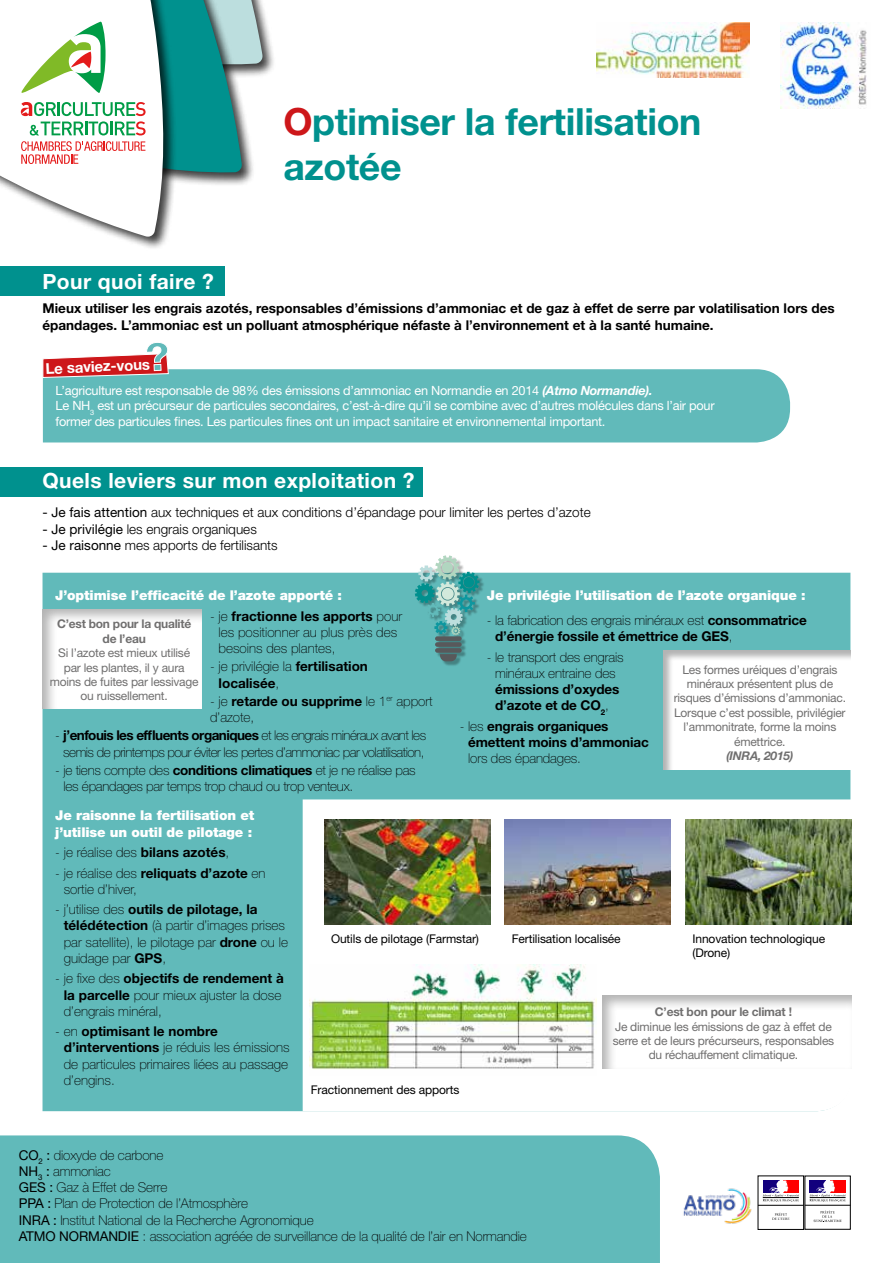
<style>
.page{position:relative;width:893px;height:1263px;background:#fff}
.page>*{position:absolute;margin:0;border:0;box-sizing:border-box;transform-origin:0 0}
.t1{font:700 37.5px/45px "Helvetica Neue";letter-spacing:-.01em;color:#00918e}
.t2{font:700 21px "Helvetica Neue";letter-spacing:.02em;color:#fff}
.t3{font:700 15px "Helvetica Neue";color:#fff}
.t4{font:100 13.5px/16.2px "Helvetica Neue";letter-spacing:-.01em;color:#000}
.t5{font:700 13.5px/16.2px "Helvetica Neue";color:#000}
.t6{font:300 13.5px "Helvetica Neue";color:#000}
.t7{font:900 13.5px/16.2px "Helvetica Neue";letter-spacing:-.01em;color:#fff}
.t8{font:100 13.5px/16.2px "Helvetica Neue";letter-spacing:-.04em;color:#000;text-align:center}
.t9{font:12.75px/15.3px "Helvetica Neue";letter-spacing:-.02em;color:#fff}
.t10{font:12px/14.4px "Helvetica Neue";letter-spacing:-.02em;color:#706f6f;text-align:center}
.t11{font:12px/14.4px "Helvetica Neue";letter-spacing:-.01em;color:#000}
.t12{font:700 12px/14.4px "Helvetica Neue";letter-spacing:-.02em;color:#706f6f;text-align:center}
.t13{font:italic 700 12px "Helvetica Neue";letter-spacing:-.02em;color:#706f6f}
.s1{color:#cd171a}
.s2{font-weight:700;font-style:italic}
.s3{font-weight:400}
.s4{font-weight:700}
.s5{font-weight:100}
</style>
<div class="page">
<div style="left:43px;top:573px;width:807px;height:538px;background:#61baba"></div>
<svg style="left:303px;top:799px;width:548px;height:312px"></svg>
<div style="left:0;top:266px;width:225px;height:30px;background:#00918e"></div>
<div style="left:0;top:467px;width:422px;height:30px;background:#00918e"></div>
<div style="left:0;top:0;width:276px;height:79px;background:#000;opacity:.75"></div>
<div style="left:0;top:0;width:177px;height:250px;background:#000;opacity:.75"></div>
<svg style="left:0;top:0;width:263px;height:237px"></svg>
<div style="left:0;top:1135px;width:660px;height:128px;background:#61baba"></div>
<div style="left:43px;top:369px;width:747px;height:73px;background:#61baba"></div>
<svg style="left:42px;top:342px;width:127px;height:36px"></svg>
<div style="left:41px;top:607px;width:162px;height:102px;background:#000;opacity:.3"></div>
<div style="left:416px;top:557px;width:68px;height:109px;background:#000;opacity:.3"></div>
<div style="left:435px;top:636px;width:27px;height:5px;background:#58595b;border-radius:2px"></div>
<div style="left:435px;top:642px;width:27px;height:5px;background:#58595b;border-radius:2px"></div>
<div style="left:435px;top:648px;width:27px;height:5px;background:#58595b;border-radius:2px"></div>
<svg style="left:440px;top:654px;width:17px;height:7px"></svg>
<svg style="left:415px;top:555px;width:64px;height:80px;background:#78bcb9"></svg>
<div style="left:442px;top:588px;width:12px;height:12px;background:#d2e9dc;border-radius:50%"></div>
<div style="left:595px;top:989px;width:258px;height:80px;background:#000;opacity:.3"></div>
<div style="left:663px;top:647px;width:191px;height:123px;background:#000;opacity:.3"></div>
<img style="left:325px;top:820px;width:165px;height:105px">
<img style="left:505px;top:820px;width:165px;height:105px">
<img style="left:685px;top:820px;width:166px;height:105px">
<img style="left:309px;top:965px;width:287px;height:111px">
<img style="left:780px;top:22px;width:87px;height:86px">
<img style="left:597px;top:22px;width:152px;height:56px">
<img style="left:683px;top:1188px;width:69px;height:36px">
<svg style="left:809px;top:1180px;width:37px;height:22px"></svg>
<svg style="left:814px;top:1210px;width:28px;height:12px"></svg>
<hr style="left:805px;top:1205px;width:45px;height:1px;background:#000">
<svg style="left:763px;top:1180px;width:36px;height:22px"></svg>
<svg style="left:772px;top:1212px;width:17px;height:8px"></svg>
<hr style="left:758px;top:1205px;width:46px;height:1px;background:#000">
<h1 class="t1" style="left:283px;top:99px;width:420px"><span class="s1">O</span>ptimiser la fertilisation azotée</h1>
<h2 class="t2" style="left:43px;top:268px;width:173px">Pour quoi faire ?</h2>
<p class="t5" style="left:43px;top:300px;width:794px">Mieux utiliser les engrais azotés, responsables d’émissions d’ammoniac et de gaz à effet de serre par volatilisation lors des épandages. L’ammoniac est un polluant atmosphérique néfaste à l’environnement et à la santé humaine.</p>
<p class="t3" style="left:45px;top:360px;width:106px;rotate:-3deg">Le saviez-vous</p>
<p class="t9" style="left:56px;top:383px;width:660px">L’agriculture est responsable de 98% des émissions d’ammoniac en Normandie en 2014 <span class="s2">(Atmo Normandie).<br></span>Le NH<sub>3</sub> est un précurseur de particules secondaires, c’est-à-dire qu’il se combine avec d’autres molécules dans l’air pour former des particules fines. Les particules fines ont un impact sanitaire et environnemental important.</p>
<h2 class="t2" style="left:43px;top:468px;width:373px">Quels leviers sur mon exploitation ?</h2>
<p class="t6" style="left:43px;top:504px;width:550px"><span class="s3">- Je fais attention</span> aux techniques et aux conditions d’épandage pour limiter les pertes d’azote</p>
<p class="t6" style="left:43px;top:521px;width:216px"><span class="s3">- Je privilégie</span> les engrais organiques</p>
<p class="t6" style="left:43px;top:537px;width:237px"><span class="s3">- Je raisonne</span> mes apports de fertilisants</p>
<p class="t7" style="left:55px;top:587px;width:288px">J’optimise l’efficacité de l’azote apporté :</p>
<p class="t4" style="left:219px;top:608px;width:185px;text-indent:-9px">- je <span class="s4">fractionne les apports</span> pour les positionner au plus près des besoins des plantes,</p>
<p class="t5" style="left:219px;top:658px;width:151px;text-indent:-9px"><span class="s5">- je privilégie la</span> fertilisation localisée<span class="s5">,</span></p>
<p class="t4" style="left:210px;top:693px;width:224px">- je <span class="s4">retarde ou supprime</span> le 1<sup>er</sup> apport d’azote,</p>
<p class="t8" style="left:55px;top:727px;width:372px">- <span class="s4">j’enfouis les effluents organiques</span> et les engrais minéraux avant les semis de printemps pour éviter les pertes d’ammoniac par volatilisation,</p>
<p class="t4" style="left:64px;top:762px;width:354px;text-indent:-8px">- je tiens compte des <span class="s4">conditions climatiques</span> et je ne réalise pas les épandages par temps trop chaud ou trop venteux.</p>
<p class="t12" style="left:57px;top:617px;width:136px">C’est bon pour la qualité de l’eau</p>
<p class="t10" style="left:50px;top:646px;width:150px">Si l’azote est mieux utilisé par les plantes, il y aura moins de fuites par lessivage ou ruissellement.</p>
<p class="t7" style="left:487px;top:587px;width:320px">Je privilégie l’utilisation de l’azote organique :</p>
<p class="t5" style="left:495px;top:612px;width:313px;text-indent:-8px"><span class="s5">- la fabrication des engrais minéraux est</span> consommatrice d’énergie fossile et émettrice de GES<span class="s5">,</span></p>
<p class="t4" style="left:487px;top:649px;width:138px;text-align:center">- le transport des engrais minéraux entraine des</p>
<p class="t5" style="left:495px;top:681px;width:126px">émissions d’oxydes d’azote et de CO<sub>2</sub><span class="s5">,</span></p>
<p class="t5" style="left:468px;top:717px;width:182px;text-indent:-8px"><span class="s5">- les</span> engrais organiques émettent moins d’ammoniac</p>
<p class="t4" style="left:468px;top:750px;width:114px">lors des épandages.</p>
<p class="t10" style="left:674px;top:662px;width:174px">Les formes uréiques d’engrais minéraux présentent plus de risques d’émissions d’ammoniac.<br>Lorsque c’est possible, privilégier l’ammonitrate, forme la moins émettrice.</p>
<p class="t13" style="left:726px;top:748px;width:69px">(INRA, 2015)</p>
<p class="t7" style="left:55px;top:807px;width:200px">Je raisonne la fertilisation et j’utilise un outil de pilotage :</p>
<p class="t4" style="left:55px;top:844px;width:176px">- je réalise des <span class="s4">bilans azotés</span>,</p>
<p class="t4" style="left:64px;top:865px;width:203px;text-indent:-9px">- je réalise des <span class="s4">reliquats d’azote</span> en sortie d’hiver,</p>
<p class="t4" style="left:64px;top:901px;width:226px;text-indent:-9px">- j’utilise des <span class="s4">outils de pilotage, la télédétection</span> (à partir d’images prises par satellite), le pilotage par <span class="s4">drone</span> ou le guidage par <span class="s4">GPS</span>,</p>
<p class="t4" style="left:64px;top:970px;width:222px;text-indent:-9px">- je fixe des <span class="s4">objectifs de rendement à la parcelle</span> pour mieux ajuster la dose d’engrais minéral,</p>
<p class="t4" style="left:64px;top:1023px;width:227px;text-indent:-9px">- en <span class="s4">optimisant le nombre d’interventions</span> je réduis les émissions de particules primaires liées au passage d’engins.</p>
<p class="t11" style="left:331px;top:931px;width:149px">Outils de pilotage (Farmstar)</p>
<p class="t11" style="left:512px;top:931px;width:110px">Fertilisation localisée</p>
<p class="t11" style="left:692px;top:931px;width:134px">Innovation technologique (Drone)</p>
<p class="t11" style="left:311px;top:1082px;width:150px">Fractionnement des apports</p>
<p class="t12" style="left:655px;top:1004px;width:139px">C’est bon pour le climat !</p>
<p class="t10" style="left:613px;top:1019px;width:223px">Je diminue les émissions de gaz à effet de serre et de leurs précurseurs, responsables du réchauffement climatique.</p>
<p class="t4" style="left:19px;top:1147px;width:509px"><span class="s3">CO</span><sub>2</sub> <span class="s3">:</span> dioxyde de carbone<br><span class="s3">NH</span><sub>3</sub> <span class="s3">:</span> ammoniac<br><span class="s3">GES :</span> Gaz à Effet de Serre<br><span class="s3">PPA :</span> Plan de Protection de l’Atmosphère<br><span class="s3">INRA :</span> Institut National de la Recherche Agronomique<br><span class="s3">ATMO NORMANDIE</span> : association agréée de surveillance de la qualité de l’air en Normandie</p>
</div>
